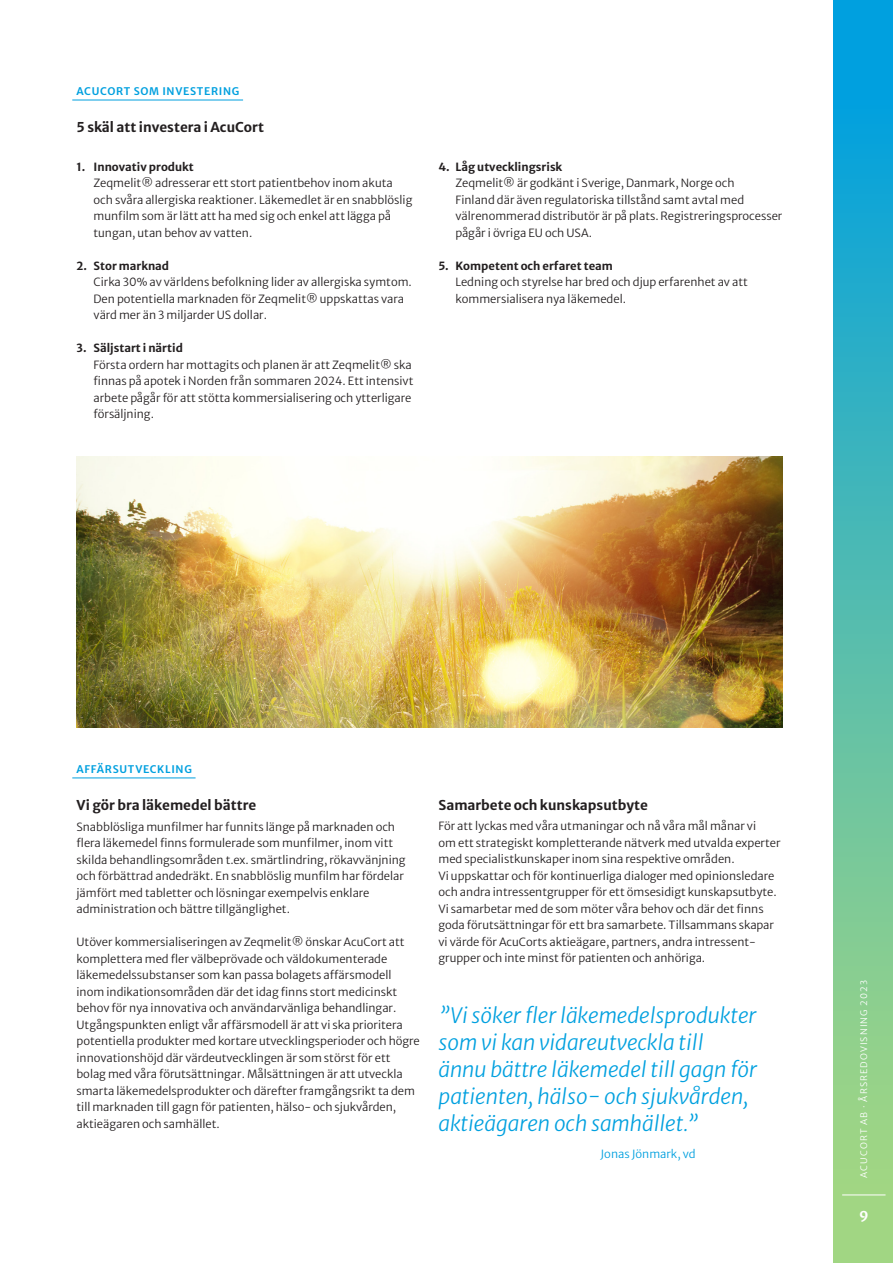
<style>
.page{position:relative;width:893px;height:1263px;background:#fff}
.page>*{position:absolute;margin:0;border:0;box-sizing:border-box;transform-origin:0 0}
.t1{font:italic 300 21px/27px "Merriweather Sans";color:#00a0df}
.Acu_Mellan{font:700 13.5px "Merriweather Sans";color:#231f20}
.t2{font:700 13.5px "Merriweather Sans";color:#fff}
.Acu_Brödtext{font:300 11.25px/16.5px "Merriweather Sans";color:#231f20}
.t3{font:300 11.25px "Merriweather Sans";color:#00a0df}
.Acu_Kapitelrub{font:600 10.5px "Merriweather Sans";letter-spacing:.065em;color:#00a0df}
.t4{font:300 9px "Merriweather Sans";letter-spacing:.125em;color:#fff}
.s1{font-weight:700}
</style>
<div class="page">
<div style="left:833px;top:0;width:60px;height:1263px;background:linear-gradient(to bottom,#009de4,#b0db7a)"></div>
<hr style="left:842px;top:1194px;width:43px;height:1px;background:#fff">
<hr style="left:72px;top:777px;width:124px;height:1px;background:#00a0df">
<hr style="left:72px;top:100px;width:171px;height:1px;background:#00a0df">
<img style="left:77px;top:457px;width:705px;height:270px">
<p class="Acu_Kapitelrub" style="left:77px;top:82px;width:164px">ACUCORT SOM INVESTERING</p>
<p class="Acu_Mellan" style="left:77px;top:115px;width:189px">5 skäl att investera i AcuCort</p>
<p class="Acu_Brödtext" style="left:94px;top:157px;width:320px;text-indent:-17px"><span class="s1">1. Innovativ produkt<br></span>Zeqmelit® adresserar ett stort patientbehov inom akuta och svåra allergiska reaktioner. Läkemedlet är en snabblöslig munfilm som är lätt att ha med sig och enkel att lägga på tungan, utan behov av vatten.</p>
<p class="Acu_Brödtext" style="left:94px;top:256px;width:320px;text-indent:-17px"><span class="s1">2. Stor marknad<br></span>Cirka 30% av världens befolkning lider av allergiska symtom.<br>Den potentiella marknaden för Zeqmelit® uppskattas vara värd mer än 3 miljarder US dollar.</p>
<p class="Acu_Brödtext" style="left:94px;top:339px;width:321px;text-indent:-17px"><span class="s1">3. Säljstart i närtid<br></span>Första ordern har mottagits och planen är att Zeqmelit® ska finnas på apotek i Norden från sommaren 2024. Ett intensivt arbete pågår för att stötta kommersialisering och ytterligare försäljning.</p>
<p class="Acu_Brödtext" style="left:455px;top:157px;width:328px;text-indent:-17px"><span class="s1">4. Låg utvecklingsrisk<br></span>Zeqmelit® är godkänt i Sverige, Danmark, Norge och<br>Finland där även regulatoriska tillstånd samt avtal med välrenommerad distributör är på plats. Registreringsprocesser pågår i övriga EU och USA.</p>
<p class="Acu_Brödtext" style="left:455px;top:256px;width:294px;text-indent:-17px"><span class="s1">5. Kompetent och erfaret team<br></span>Ledning och styrelse har bred och djup erfarenhet av att kommersialisera nya läkemedel.</p>
<p class="Acu_Kapitelrub" style="left:77px;top:760px;width:117px">AFFÄRSUTVECKLING</p>
<p class="Acu_Mellan" style="left:77px;top:793px;width:181px">Vi gör bra läkemedel bättre</p>
<p class="Acu_Brödtext" style="left:77px;top:817px;width:331px">Snabblösliga munfilmer har funnits länge på marknaden och flera läkemedel finns formulerade som munfilmer, inom vitt skilda behandlingsområden t.ex. smärtlindring, rökavvänjning och förbättrad andedräkt. En snabblöslig munfilm har fördelar jämfört med tabletter och lösningar exempelvis enklare</p>
<p class="Acu_Brödtext" style="left:77px;top:900px;width:215px">administration och bättre tillgänglighet.</p>
<p class="Acu_Brödtext" style="left:77px;top:933px;width:345px">Utöver kommersialiseringen av Zeqmelit® önskar AcuCort att komplettera med fler välbeprövade och väldokumenterade läkemedelssubstanser som kan passa bolagets affärsmodell inom indikationsområden där det idag finns stort medicinskt behov för nya innovativa och användarvänliga behandlingar.<br>Utgångspunkten enligt vår affärsmodell är att vi ska prioritera potentiella produkter med kortare utvecklingsperioder och högre innovationshöjd där värdeutvecklingen är som störst för ett bolag med våra förutsättningar. Målsättningen är att utveckla smarta läkemedelsprodukter och därefter framgångsrikt ta dem till marknaden till gagn för patienten, hälso- och sjukvården, aktieägaren och samhället.</p>
<p class="Acu_Mellan" style="left:438px;top:792px;width:211px">Samarbete och kunskapsutbyte</p>
<p class="Acu_Brödtext" style="left:438px;top:817px;width:344px">För att lyckas med våra utmaningar och nå våra mål månar vi<br>om ett strategiskt kompletterande nätverk med utvalda experter med specialistkunskaper inom sina respektive områden.<br>Vi uppskattar och för kontinuerliga dialoger med opinionsledare och andra intressentgrupper för ett ömsesidigt kunskapsutbyte.<br>Vi samarbetar med de som möter våra behov och där det finns goda förutsättningar för ett bra samarbete. Tillsammans skapar</p>
<p class="Acu_Brödtext" style="left:438px;top:932px;width:319px">vi värde för AcuCorts aktieägare, partners, andra intressent-</p>
<p class="Acu_Brödtext" style="left:438px;top:949px;width:268px">grupper och inte minst för patienten och anhöriga.</p>
<p class="t1" style="left:438px;top:999px;width:320px">”Vi söker fler läkemedelsprodukter som vi kan vidareutveckla till<br>ännu bättre läkemedel till gagn för patienten, hälso- och sjukvården, aktieägaren och samhället.”</p>
<p class="t3" style="left:600px;top:1144px;width:97px">Jonas Jönmark, vd</p>
<p class="t4" style="left:856px;top:1178px;width:199px;rotate:-90deg">ACUCORT AB · ÅRSREDOVISNING 2023</p>
<p class="t2" style="left:859px;top:1204px;width:11px">9</p>
</div>
